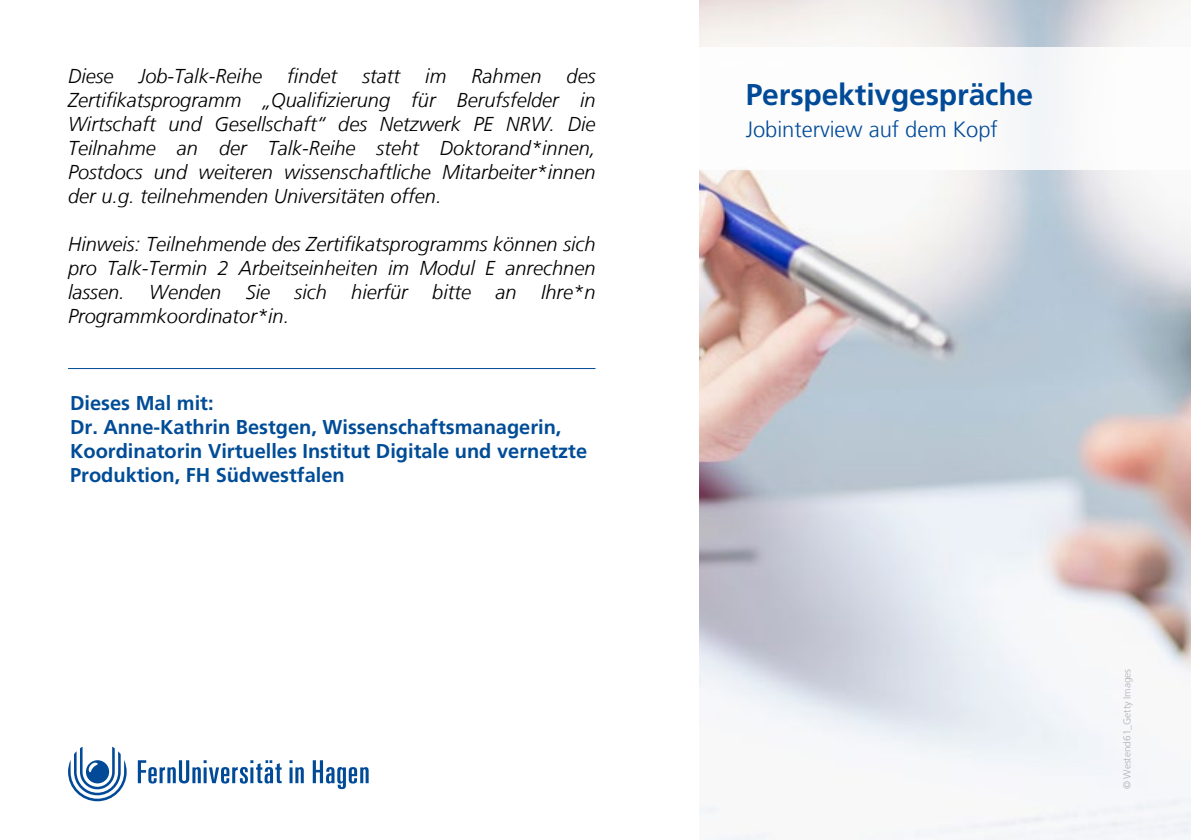
<style>
.page{position:relative;width:1191px;height:840px;background:#fff}
.page>*{position:absolute;margin:0;border:0;box-sizing:border-box;transform-origin:0 0}
.Text{font:700 30px "Frutiger LT Com";letter-spacing:-.005em;color:#004a98}
.Text-2{font:300 22px "Frutiger LT Com";color:#004a98}
.Fließtext{font:italic 300 20px/24px "Frutiger LT Com";color:#000;text-align:justify}
.t1{font:700 20px/24px "Frutiger LT Com";color:#004c97}
.Fließtext-2{font:300 10px "Frutiger LT Com";color:#aeafb2}
</style>
<div class="page">
<img style="left:699px;top:0;width:492px;height:839px">
<hr style="left:68px;top:368px;width:527px;height:1px;background:#004a98">
<div style="left:699px;top:47px;width:492px;height:122px;background:#fff"></div>
<svg style="left:138px;top:760px;width:231px;height:28px"></svg>
<svg style="left:68px;top:746px;width:59px;height:54px"></svg>
<p class="Fließtext" style="left:68px;top:64px;width:47px">Diese</p>
<p class="Fließtext" style="left:139px;top:64px;width:125px">Job-Talk-Reihe</p>
<p class="Fließtext" style="left:287px;top:64px;width:51px">findet</p>
<p class="Fließtext" style="left:362px;top:64px;width:39px">statt</p>
<p class="Fließtext" style="left:425px;top:64px;width:23px">im</p>
<p class="Fließtext" style="left:471px;top:64px;width:72px">Rahmen</p>
<p class="Fließtext" style="left:68px;top:64px;width:529px;text-indent:498px">des Zertifikatsprogramm „Qualifizierung für Berufsfelder in Wirtschaft und Gesellschaft“ des Netzwerk PE NRW. Die Teilnahme an der Talk-Reihe steht Doktorand*innen, Postdocs und weiteren wissenschaftliche Mitarbeiter*innen der u.g. teilnehmenden Universitäten offen.</p>
<p class="Fließtext" style="left:68px;top:232px;width:529px">Hinweis: Teilnehmende des Zertifikatsprogramms können sich pro Talk-Termin 2 Arbeitseinheiten im Modul E anrechnen lassen. Wenden Sie sich hierfür bitte an Ihre*n Programmkoordinator*in.</p>
<p class="t1" style="left:70px;top:391px;width:518px">Dieses Mal mit:<br>Dr. Anne-Kathrin Bestgen, Wissenschaftsmanagerin, Koordinatorin Virtuelles Institut Digitale und vernetzte Produktion, FH Südwestfalen</p>
<p class="Text" style="left:746px;top:77px;width:289px">Perspektivgespräche</p>
<p class="Text-2" style="left:746px;top:116px;width:254px">Jobinterview auf dem Kopf</p>
<p class="Fließtext-2" style="left:1121px;top:789px;width:122px;rotate:-90deg">© Westend61_Getty Images</p>
</div>
